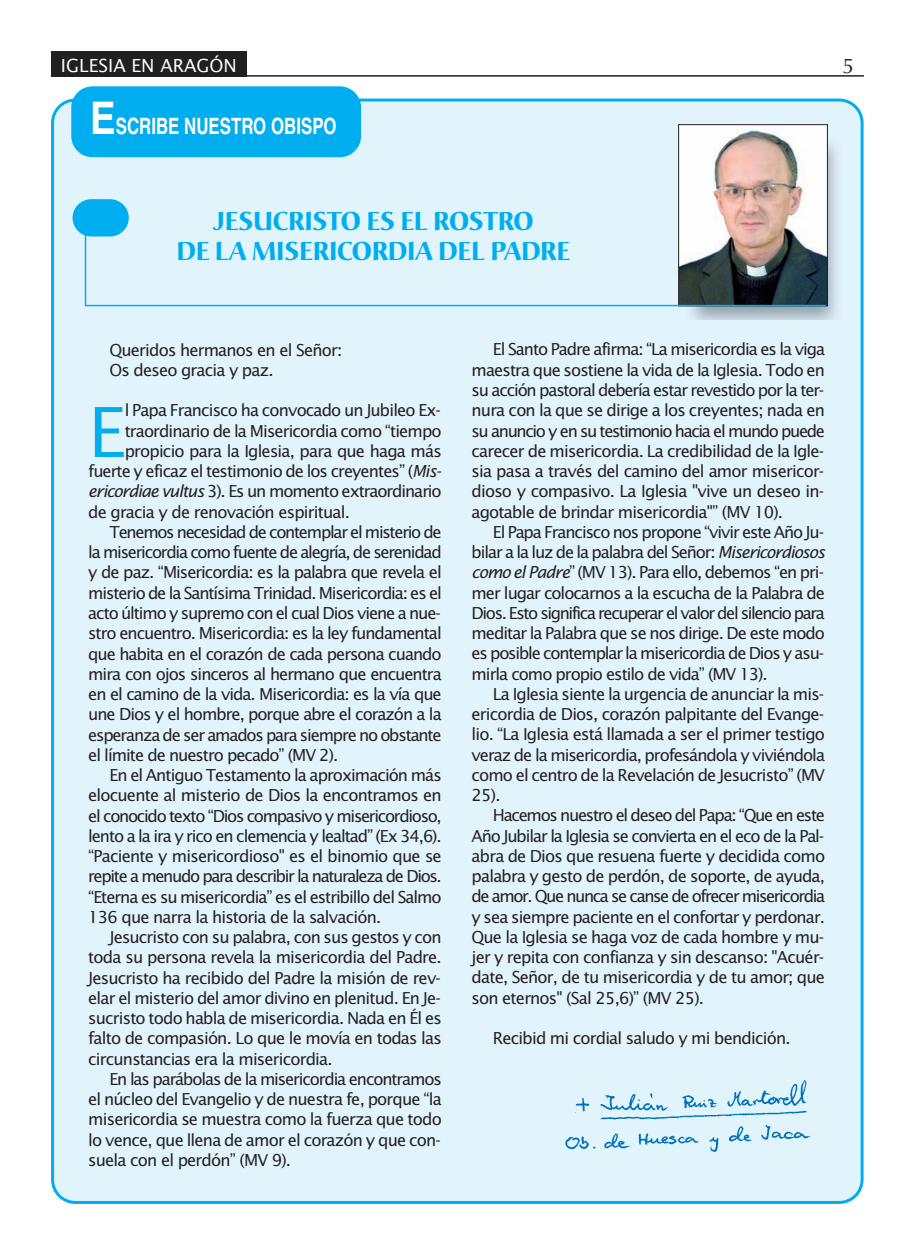
<style>
.page{position:relative;width:915px;height:1255px;background:#fff}
.page>*{position:absolute;margin:0;border:0;box-sizing:border-box;transform-origin:0 0}
.t1{font:69px "Lucida Sans Std";color:#00aeef}
.t2{font:700 25.5px/30px "Christiana";letter-spacing:-.02em;color:#00aeef;text-align:center}
.t3{font:700 22.5px "Helvetica";color:#fff;scale:.75 1}
.t4{font:21px "Optima";color:#231f20}
.t5{font:18px "Lucida Sans Std";color:#fff}
.t6{font:16.5px/20.2px "Lucida Sans Std";letter-spacing:-.06em;color:#231f20}
.t7{font:16.5px "Lucida Sans Std";letter-spacing:-.085em;color:#231f20}
.t8{font:16.5px "Lucida Sans Std";letter-spacing:-.08em;color:#231f20}
.s1{font-size:45px}
.s2{font-style:italic}
</style>
<div class="page">
<hr style="left:51px;top:75px;width:812px;height:2px;background:#231f20">
<div style="left:51px;top:51px;width:196px;height:26px;background:#231f20"></div>
<div style="left:51px;top:98px;width:812px;height:1105px;background:#e1f4fc"></div>
<div style="left:71px;top:86px;width:290px;height:71px;background:#00aeef;border-radius:21px"></div>
<div style="left:72px;top:199px;width:57px;height:37px;background:#00aeef;border-radius:19px"></div>
<img style="left:686px;top:138px;width:154px;height:181px">
<img style="left:680px;top:126px;width:145px;height:106px">
<div style="left:678px;top:124px;width:149px;height:182px;border:1px solid #231f20"></div>
<img style="left:556px;top:1078px;width:258px;height:78px">
<svg style="left:84px;top:232px;width:743px;height:75px;background:#c1d6de"></svg>
<p class="t5" style="left:61px;top:58px;width:177px">IGLESIA EN ARAGÓN</p>
<p class="t4" style="left:842px;top:57px;width:13px">5</p>
<p class="t3" style="left:90px;top:118px;width:330px"><span class="s1">E</span>SCRIBE NUESTRO OBISPO</p>
<p class="t2" style="left:176px;top:209px;width:395px">JESUCRISTO ES EL ROSTRO<br>DE LA MISERICORDIA DEL PADRE</p>
<p class="t6" style="left:109px;top:341px;width:234px">Queridos hermanos en el Señor:<br>Os deseo gracia y paz.</p>
<p class="t1" style="left:88px;top:404px;width:39px">E</p>
<p class="t6" style="left:125px;top:401px;width:318px">l Papa Francisco ha convocado un Jubileo Ex-</p>
<p class="t6" style="left:125px;top:422px;width:318px">traordinario de la Misericordia como “tiempo</p>
<p class="t6" style="left:125px;top:442px;width:318px">propicio para la Iglesia, para que haga más</p>
<p class="t6" style="left:88px;top:462px;width:354px">fuerte y eficaz el testimonio de los creyentes” (<span class="s2">Mis-</span></p>
<p class="t6" style="left:88px;top:482px;width:355px"><span class="s2">ericordiae vultus</span> 3). Es un momento extraordinario</p>
<p class="t6" style="left:88px;top:503px;width:263px">de gracia y de renovación espiritual.</p>
<p class="t8" style="left:109px;top:525px;width:333px">Tenemos necesidad de contemplar el misterio de</p>
<p class="t6" style="left:88px;top:543px;width:355px">la misericordia como fuente de alegría, de serenidad</p>
<p class="t6" style="left:88px;top:563px;width:355px">y de paz. “Misericordia: es la palabra que revela el</p>
<p class="t6" style="left:88px;top:584px;width:355px">misterio de la Santísima Trinidad. Misericordia: es el</p>
<p class="t6" style="left:88px;top:604px;width:354px">acto último y supremo con el cual Dios viene a nue-</p>
<p class="t6" style="left:88px;top:624px;width:355px">stro encuentro. Misericordia: es la ley fundamental</p>
<p class="t6" style="left:88px;top:644px;width:355px">que habita en el corazón de cada persona cuando</p>
<p class="t6" style="left:88px;top:665px;width:355px">mira con ojos sinceros al hermano que encuentra</p>
<p class="t6" style="left:88px;top:685px;width:355px">en el camino de la vida. Misericordia: es la vía que</p>
<p class="t6" style="left:88px;top:705px;width:355px">une Dios y el hombre, porque abre el corazón a la</p>
<p class="t6" style="left:88px;top:725px;width:355px">esperanza de ser amados para siempre no obstante</p>
<p class="t6" style="left:88px;top:746px;width:251px">el límite de nuestro pecado” (MV 2).</p>
<p class="t6" style="left:109px;top:766px;width:333px">En el Antiguo Testamento la aproximación más</p>
<p class="t6" style="left:88px;top:786px;width:355px">elocuente al misterio de Dios la encontramos en</p>
<p class="t8" style="left:88px;top:808px;width:355px">el conocido texto “Dios compasivo y misericordioso,</p>
<p class="t6" style="left:88px;top:827px;width:355px">lento a la ira y rico en clemencia y lealtad” (Ex 34,6).</p>
<p class="t6" style="left:88px;top:847px;width:355px">“Paciente y misericordioso" es el binomio que se</p>
<p class="t7" style="left:88px;top:869px;width:355px">repite a menudo para describir la naturaleza de Dios.</p>
<p class="t6" style="left:88px;top:887px;width:355px">“Eterna es su misericordia” es el estribillo del Salmo</p>
<p class="t6" style="left:88px;top:908px;width:294px">136 que narra la historia de la salvación.</p>
<p class="t6" style="left:109px;top:928px;width:333px">Jesucristo con su palabra, con sus gestos y con</p>
<p class="t6" style="left:88px;top:948px;width:355px">toda su persona revela la misericordia del Padre.</p>
<p class="t6" style="left:88px;top:968px;width:354px">Jesucristo ha recibido del Padre la misión de rev-</p>
<p class="t6" style="left:88px;top:989px;width:354px">elar el misterio del amor divino en plenitud. En Je-</p>
<p class="t6" style="left:88px;top:1009px;width:355px">sucristo todo habla de misericordia. Nada en Él es</p>
<p class="t6" style="left:88px;top:1029px;width:355px">falto de compasión. Lo que le movía en todas las</p>
<p class="t6" style="left:88px;top:1049px;width:246px">circunstancias era la misericordia.</p>
<p class="t6" style="left:109px;top:1070px;width:333px">En las parábolas de la misericordia encontramos</p>
<p class="t6" style="left:88px;top:1090px;width:355px">el núcleo del Evangelio y de nuestra fe, porque “la</p>
<p class="t6" style="left:88px;top:1110px;width:355px">misericordia se muestra como la fuerza que todo</p>
<p class="t6" style="left:88px;top:1130px;width:354px">lo vence, que llena de amor el corazón y que con-</p>
<p class="t6" style="left:88px;top:1151px;width:204px">suela con el perdón” (MV 9).</p>
<p class="t6" style="left:492px;top:341px;width:333px">El Santo Padre afirma: “La misericordia es la viga</p>
<p class="t6" style="left:471px;top:361px;width:355px">maestra que sostiene la vida de la Iglesia. Todo en</p>
<p class="t6" style="left:471px;top:381px;width:354px">su acción pastoral debería estar revestido por la ter-</p>
<p class="t6" style="left:471px;top:401px;width:355px">nura con la que se dirige a los creyentes; nada en</p>
<p class="t7" style="left:471px;top:424px;width:355px">su anuncio y en su testimonio hacia el mundo puede</p>
<p class="t6" style="left:471px;top:442px;width:354px">carecer de misericordia. La credibilidad de la Igle-</p>
<p class="t6" style="left:471px;top:462px;width:354px">sia pasa a través del camino del amor misericor-</p>
<p class="t6" style="left:471px;top:482px;width:354px">dioso y compasivo. La Iglesia "vive un deseo in-</p>
<p class="t6" style="left:471px;top:502px;width:313px">agotable de brindar misericordia"” (MV 10).</p>
<p class="t6" style="left:492px;top:523px;width:332px">El Papa Francisco nos propone “vivir este Año Ju-</p>
<p class="t6" style="left:471px;top:543px;width:355px">bilar a la luz de la palabra del Señor: <span class="s2">Misericordiosos</span></p>
<p class="t6" style="left:471px;top:563px;width:354px"><span class="s2">como el Padre</span>” (MV 13). Para ello, debemos “en pri-</p>
<p class="t6" style="left:471px;top:583px;width:355px">mer lugar colocarnos a la escucha de la Palabra de</p>
<p class="t7" style="left:471px;top:606px;width:355px">Dios. Esto significa recuperar el valor del silencio para</p>
<p class="t6" style="left:471px;top:624px;width:355px">meditar la Palabra que se nos dirige. De este modo</p>
<p class="t6" style="left:471px;top:644px;width:354px">es posible contemplar la misericordia de Dios y asu-</p>
<p class="t6" style="left:471px;top:664px;width:297px">mirla como propio estilo de vida” (MV 13).</p>
<p class="t6" style="left:492px;top:685px;width:333px">La Iglesia siente la urgencia de anunciar la mis-</p>
<p class="t6" style="left:471px;top:705px;width:354px">ericordia de Dios, corazón palpitante del Evange-</p>
<p class="t6" style="left:471px;top:725px;width:355px">lio. “La Iglesia está llamada a ser el primer testigo</p>
<p class="t6" style="left:471px;top:745px;width:355px">veraz de la misericordia, profesándola y viviéndola</p>
<p class="t6" style="left:471px;top:766px;width:355px">como el centro de la Revelación de Jesucristo” (MV</p>
<p class="t6" style="left:471px;top:786px;width:30px">25).</p>
<p class="t8" style="left:492px;top:808px;width:333px">Hacemos nuestro el deseo del Papa: “Que en este</p>
<p class="t6" style="left:471px;top:826px;width:354px">Año Jubilar la Iglesia se convierta en el eco de la Pal-</p>
<p class="t6" style="left:471px;top:847px;width:355px">abra de Dios que resuena fuerte y decidida como</p>
<p class="t6" style="left:471px;top:867px;width:355px">palabra y gesto de perdón, de soporte, de ayuda,</p>
<p class="t7" style="left:471px;top:889px;width:355px">de amor. Que nunca se canse de ofrecer misericordia</p>
<p class="t6" style="left:471px;top:907px;width:355px">y sea siempre paciente en el confortar y perdonar.</p>
<p class="t6" style="left:471px;top:928px;width:354px">Que la Iglesia se haga voz de cada hombre y mu-</p>
<p class="t6" style="left:471px;top:948px;width:354px">jer y repita con confianza y sin descanso: "Acuér-</p>
<p class="t6" style="left:471px;top:968px;width:355px">date, Señor, de tu misericordia y de tu amor; que</p>
<p class="t6" style="left:471px;top:988px;width:234px">son eternos" (Sal 25,6)” (MV 25).</p>
<p class="t6" style="left:492px;top:1029px;width:299px">Recibid mi cordial saludo y mi bendición.</p>
</div>
